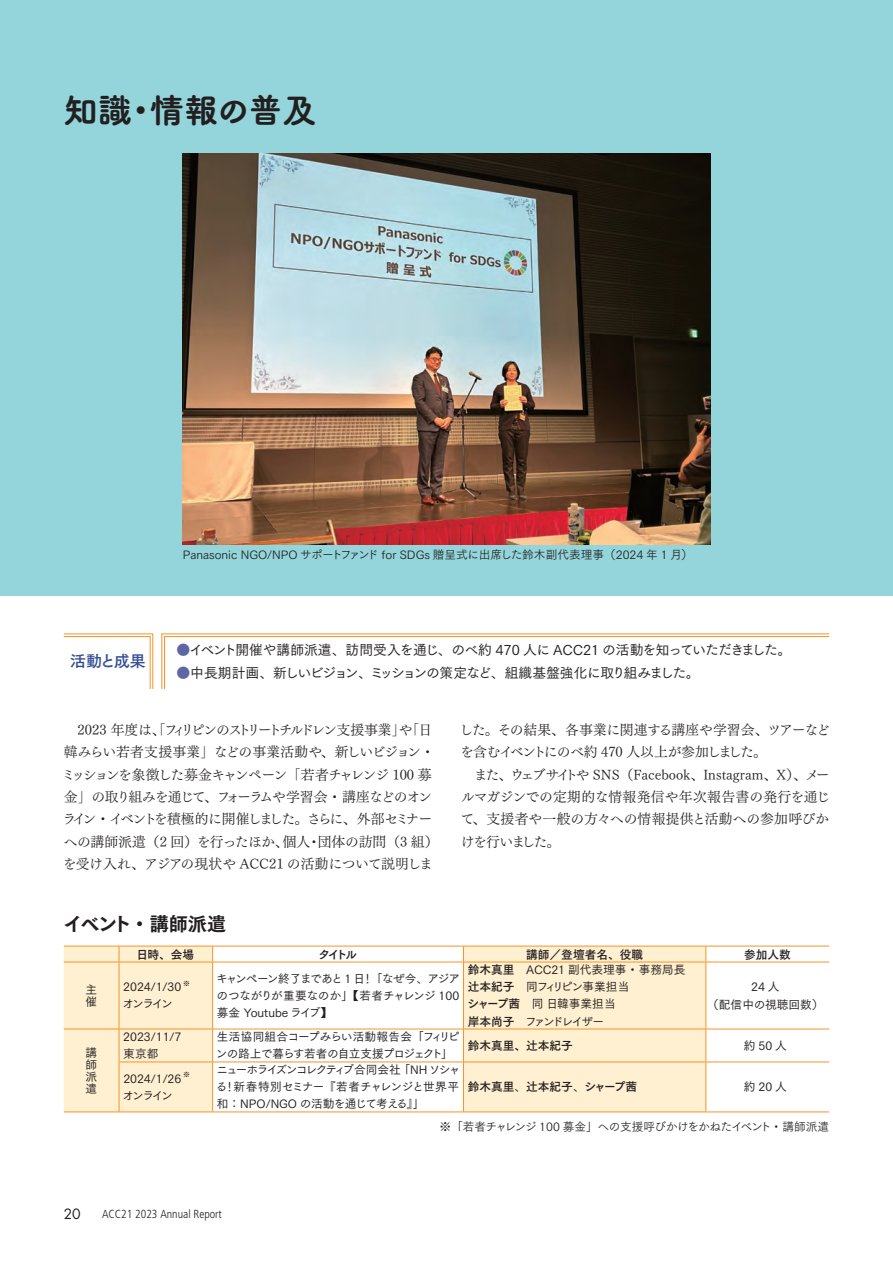
<style>
.page{position:relative;width:893px;height:1263px;background:#fff}
.page>*{position:absolute;margin:0;border:0;box-sizing:border-box;transform-origin:0 0}
.t1{font:34.05px "Tsuku B Rd Gothic Std E";color:#231f20}
.t2{font:19.2px "Tsuku Go Pro E";letter-spacing:-.035em;color:#231f20}
.t3{font:15.9px "Tsuku Go Pro B";letter-spacing:-.06em;color:#344e96}
.t4{font:13.8px/22.4px "Tsuku Min Pr 6 N R";letter-spacing:-.05em;color:#231f20}
.t5{font:13.8px/22.4px "Tsuku Min Pr 6 N R";color:#231f20}
.t6{font:13.8px "Tsuku Go Pro M";letter-spacing:-.055em;color:#231f20}
.t7{font:13.8px "Tsuku Go Pro M";letter-spacing:-.075em;color:#231f20}
.t8{font:13.8px "Futura Std";color:#231f20}
.t9{font:11.7px/11.7px "Tsuku Go Pro M";letter-spacing:-.02em;color:#231f20;text-align:justify}
.t10{font:11.7px/17px "Tsuku Go Pro M";color:#231f20}
.t11{font:11.7px "Tsuku Go Pr 5 N R";color:#231f20}
.t12{font:11.7px "Tsuku Go Pro B";color:#231f20}
.t13{font:11.7px/17px "Tsuku Go Pro M";letter-spacing:-.04em;color:#231f20}
.t14{font:11.7px "Tsuku Go Pro R";letter-spacing:-.05em;color:#231f20}
.t15{font:300 condensed 11.7px "Frutiger LT Std";color:#231f20}
.t16{font:6.75px "Tsuku Go Pro M";color:#231f20}
.s1{color:#5d67a5}
.s2{font-family:"Tsuku Go Pro B"}
.s3{font-family:"Tsuku Go Pro M"}
</style>
<div class="page">
<div style="left:0;top:0;width:893px;height:595px;background:#93d5da"></div>
<img style="left:183px;top:153px;width:527px;height:391px">
<svg style="left:63px;top:633px;width:90px;height:56px"></svg>
<svg style="left:161px;top:633px;width:669px;height:56px"></svg>
<svg style="left:64px;top:947px;width:642px;height:164px;fill:#fef0d0"></svg>
<hr style="left:64px;top:946px;width:55px;height:1px;background:#f79328">
<hr style="left:119px;top:946px;width:94px;height:1px;background:#f79328">
<svg style="left:119px;top:946px;width:1px;height:16px"></svg>
<hr style="left:213px;top:946px;width:250px;height:1px;background:#f79328">
<svg style="left:212px;top:946px;width:1px;height:16px"></svg>
<hr style="left:463px;top:946px;width:243px;height:1px;background:#f79328">
<svg style="left:463px;top:946px;width:1px;height:16px"></svg>
<hr style="left:706px;top:946px;width:123px;height:1px;background:#f79328">
<svg style="left:706px;top:946px;width:1px;height:16px"></svg>
<hr style="left:64px;top:962px;width:55px;height:1px;background:#f79328">
<hr style="left:119px;top:962px;width:94px;height:1px;background:#f79328">
<hr style="left:119px;top:962px;width:1px;height:67px;background:#f79328">
<hr style="left:213px;top:962px;width:250px;height:1px;background:#f79328">
<hr style="left:212px;top:962px;width:1px;height:67px;background:#f79328">
<hr style="left:463px;top:962px;width:243px;height:1px;background:#f79328">
<hr style="left:463px;top:962px;width:1px;height:67px;background:#f79328">
<hr style="left:706px;top:962px;width:123px;height:1px;background:#f79328">
<hr style="left:706px;top:962px;width:1px;height:67px;background:#f79328">
<hr style="left:64px;top:1029px;width:55px;height:1px;background:#f79328">
<hr style="left:64px;top:1111px;width:55px;height:1px;background:#f79328">
<hr style="left:119px;top:1029px;width:94px;height:1px;background:#f79328">
<hr style="left:119px;top:1029px;width:1px;height:33px;background:#f79328">
<hr style="left:213px;top:1029px;width:250px;height:1px;background:#f79328">
<hr style="left:212px;top:1029px;width:1px;height:33px;background:#f79328">
<hr style="left:463px;top:1029px;width:243px;height:1px;background:#f79328">
<hr style="left:463px;top:1029px;width:1px;height:33px;background:#f79328">
<hr style="left:706px;top:1029px;width:123px;height:1px;background:#f79328">
<hr style="left:706px;top:1029px;width:1px;height:33px;background:#f79328">
<hr style="left:119px;top:1062px;width:94px;height:1px;background:#f79328">
<hr style="left:119px;top:1062px;width:1px;height:49px;background:#f79328">
<hr style="left:213px;top:1062px;width:250px;height:1px;background:#f79328">
<hr style="left:212px;top:1062px;width:1px;height:49px;background:#f79328">
<hr style="left:463px;top:1062px;width:243px;height:1px;background:#f79328">
<hr style="left:463px;top:1062px;width:1px;height:49px;background:#f79328">
<hr style="left:706px;top:1062px;width:123px;height:1px;background:#f79328">
<hr style="left:706px;top:1062px;width:1px;height:49px;background:#f79328">
<hr style="left:119px;top:1111px;width:94px;height:1px;background:#f79328">
<hr style="left:213px;top:1111px;width:250px;height:1px;background:#f79328">
<hr style="left:463px;top:1111px;width:243px;height:1px;background:#f79328">
<hr style="left:706px;top:1111px;width:123px;height:1px;background:#f79328">
<h1 class="t1" style="left:64px;top:84px;width:254px">知識・情報の普及</h1>
<p class="t11" style="left:183px;top:544px;width:512px">Panasonic NGO/NPO サポートファンド for SDGs 贈呈式に出席した鈴木副代表理事（2024 年 1 月）</p>
<p class="t3" style="left:70px;top:647px;width:77px">活動と成果</p>
<p class="t6" style="left:176px;top:639px;width:616px"><span class="s1">●</span>イベント開催や講師派遣、訪問受入を通じ、のべ約 470 人に ACC21 の活動を知っていただきました。</p>
<p class="t7" style="left:176px;top:661px;width:525px"><span class="s1">●</span>中長期計画、新しいビジョン、ミッションの策定など、組織基盤強化に取り組みました。</p>
<p class="t4" style="left:61px;top:717px;width:379px">　2023 年度は、「フィリピンのストリートチルドレン支援事業」や「日韓みらい若者支援事業」などの事業活動や、新しいビジョン・ミッションを象徴した募金キャンペーン「若者チャレンジ 100 募金」の取り組みを通じて、フォーラムや学習会・講座などのオンライン・イベントを積極的に開催しました。さらに、外部セミナーへの講師派遣（2 回）を行ったほか、個人・団体の訪問（3 組）を受け入れ、アジアの現状や ACC21 の活動について説明しま</p>
<p class="t5" style="left:460px;top:717px;width:372px">した。その結果、各事業に関連する講座や学習会、ツアーなどを含むイベントにのべ約 470 人以上が参加しました。<br>　また、ウェブサイトや SNS（Facebook、Instagram、X）、メールマガジンでの定期的な情報発信や年次報告書の発行を通じて、支援者や一般の方々への情報提供と活動への参加呼びかけを行いました。</p>
<h2 class="t2" style="left:63px;top:906px;width:164px">イベント・講師派遣</h2>
<p class="t12" style="left:137px;top:944px;width:59px">日時、会場</p>
<p class="t12" style="left:319px;top:944px;width:40px">タイトル</p>
<p class="t12" style="left:526px;top:944px;width:118px">講師／登壇者名、役職</p>
<p class="t12" style="left:744px;top:944px;width:48px">参加人数</p>
<p class="t9" style="left:86px;top:982px;width:12px">主催</p>
<p class="t9" style="left:123px;top:980px;width:60px">2024/1/30</p>
<p class="t16" style="left:183px;top:977px;width:8px">※</p>
<p class="t9" style="left:216px;top:969px;width:245px;line-height:17px">キャンペーン終了まであと 1 日！「なぜ今、アジアのつながりが重要なのか」【若者チャレンジ 100募金 Youtube ライブ】</p>
<p class="t10" style="left:467px;top:960px;width:220px"><span class="s2">鈴木真里</span>　ACC21 副代表理事・事務局長<span class="s2">辻本紀子</span>　同フィリピン事業担当<br><span class="s2">シャープ茜</span>　同 日韓事業担当<br><span class="s2">岸本尚子</span>　ファンドレイザー</p>
<p class="t10" style="left:707px;top:977px;width:118px;text-align:center">24 人<br>（配信中の視聴回数）</p>
<p class="t9" style="left:123px;top:997px;width:52px">オンライン</p>
<p class="t9" style="left:86px;top:1046px;width:13px">講師派遣</p>
<p class="t10" style="left:123px;top:1027px;width:60px">2023/11/7東京都</p>
<p class="t13" style="left:216px;top:1027px;width:245px">生活協同組合コープみらい活動報告会「フィリピンの路上で暮らす若者の自立支援プロジェクト」</p>
<p class="t12" style="left:468px;top:1035px;width:107px">鈴木真里、辻本紀子</p>
<p class="t9" style="left:744px;top:1038px;width:44px">約50人</p>
<p class="t9" style="left:123px;top:1071px;width:60px">2024/1/26</p>
<p class="t16" style="left:183px;top:1069px;width:8px">※</p>
<p class="t9" style="left:123px;top:1088px;width:52px">オンライン</p>
<p class="t9" style="left:216px;top:1060px;width:246px;line-height:17px">ニューホライズンコレクティブ合同会社「NH ソシャる！新春特別セミナー『若者チャレンジと世界平和：NPO/NGO の活動を通じて考える』」</p>
<p class="t12" style="left:468px;top:1077px;width:171px">鈴木真里<span class="s3">、</span>辻本紀子<span class="s3">、</span>シャープ茜</p>
<p class="t9" style="left:744px;top:1080px;width:44px">約20人</p>
<p class="t14" style="left:439px;top:1117px;width:391px">※「若者チャレンジ 100 募金」への支援呼びかけをかねたイベント・講師派遣</p>
<p class="t8" style="left:64px;top:1205px;width:19px">20</p>
<p class="t15" style="left:102px;top:1208px;width:121px">ACC21 2023 Annual Report</p>
</div>
